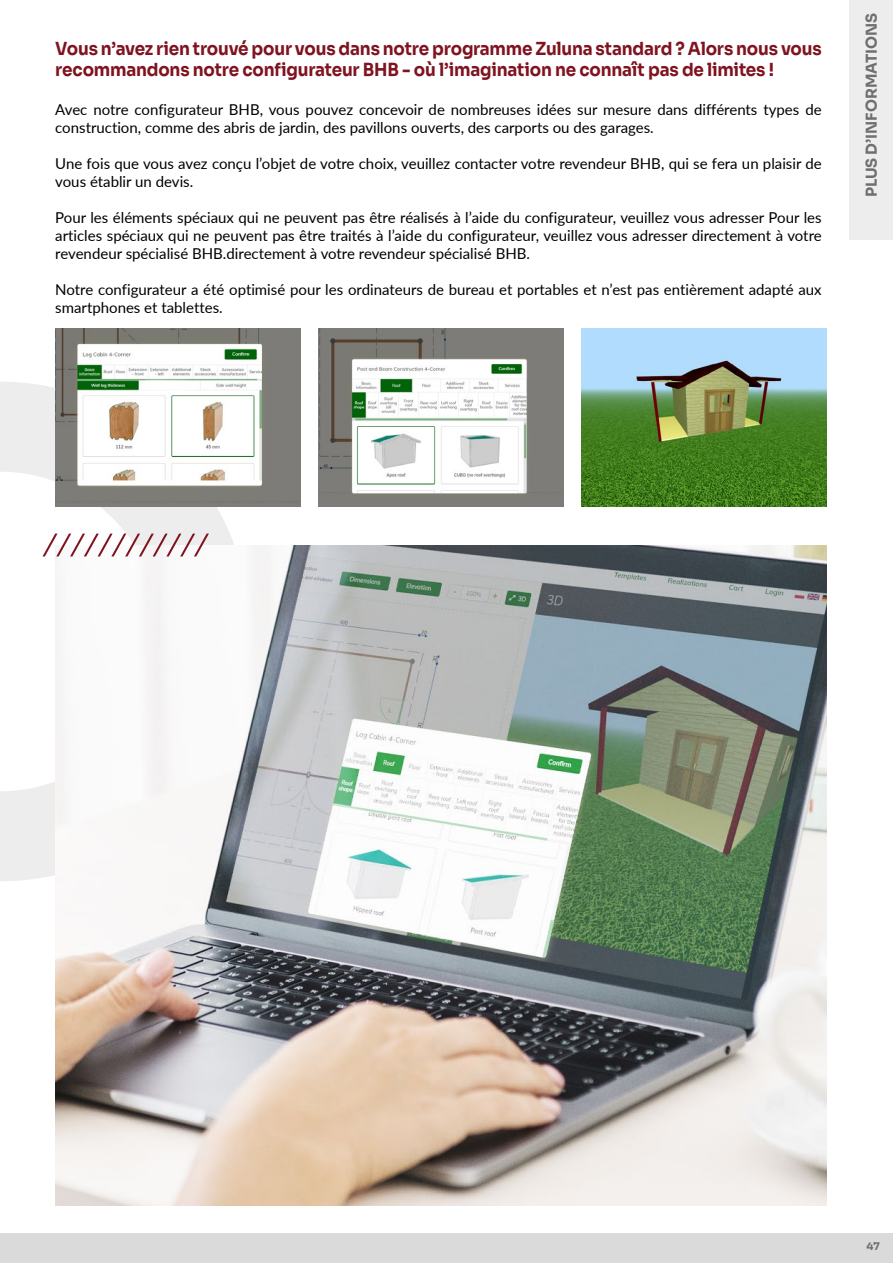
<style>
.page{position:relative;width:893px;height:1263px;background:#fff}
.page>*{position:absolute;margin:0;border:0;box-sizing:border-box;transform-origin:0 0}
.t1{font:700 18px/21.6px "Sora";letter-spacing:-.01em;color:#7f1320;scale:.93 1}
.t2{font:15px/18px "Lato";color:#000}
.t3{font:700 15px "Sora";color:#706f6f}
.t4{font:700 10.5px "Sora";color:#706f6f}
</style>
<div class="page">
<svg style="left:0;top:382px;width:234px;height:499px"></svg>
<div style="left:0;top:1233px;width:893px;height:30px;background:#dadada"></div>
<div style="left:849px;top:0;width:44px;height:239px;background:#ededed"></div>
<img style="left:55px;top:545px;width:772px;height:660px">
<img style="left:55px;top:328px;width:245px;height:179px">
<img style="left:318px;top:328px;width:245px;height:179px">
<img style="left:581px;top:328px;width:246px;height:179px">
<svg style="left:43px;top:534px;width:166px;height:22px"></svg>
<p class="t1" style="left:55px;top:36px;width:826px">Vous n’avez rien trouvé pour vous dans notre programme Zuluna standard ? Alors nous vous recommandons notre configurateur BHB - où l’imagination ne connaît pas de limites !</p>
<p class="t2" style="left:55px;top:100px;width:768px">Avec notre configurateur BHB, vous pouvez concevoir de nombreuses idées sur mesure dans différents types de construction, comme des abris de jardin, des pavillons ouverts, des carports ou des garages.</p>
<p class="t2" style="left:55px;top:154px;width:768px">Une fois que vous avez conçu l’objet de votre choix, veuillez contacter votre revendeur BHB, qui se fera un plaisir de vous établir un devis.</p>
<p class="t2" style="left:55px;top:208px;width:768px;text-align:justify">Pour les éléments spéciaux qui ne peuvent pas être réalisés à l’aide du configurateur, veuillez vous adresser Pour les articles spéciaux qui ne peuvent pas être traités à l’aide du configurateur, veuillez vous adresser directement à votre revendeur spécialisé BHB.directement à votre revendeur spécialisé BHB.</p>
<p class="t2" style="left:55px;top:280px;width:768px">Notre configurateur a été optimisé pour les ordinateurs de bureau et portables et n’est pas entièrement adapté aux smartphones et tablettes.</p>
<p class="t3" style="left:859px;top:197px;width:186px;rotate:-90deg">PLUS D’INFORMATIONS</p>
<p class="t4" style="left:866px;top:1238px;width:15px">47</p>
</div>
